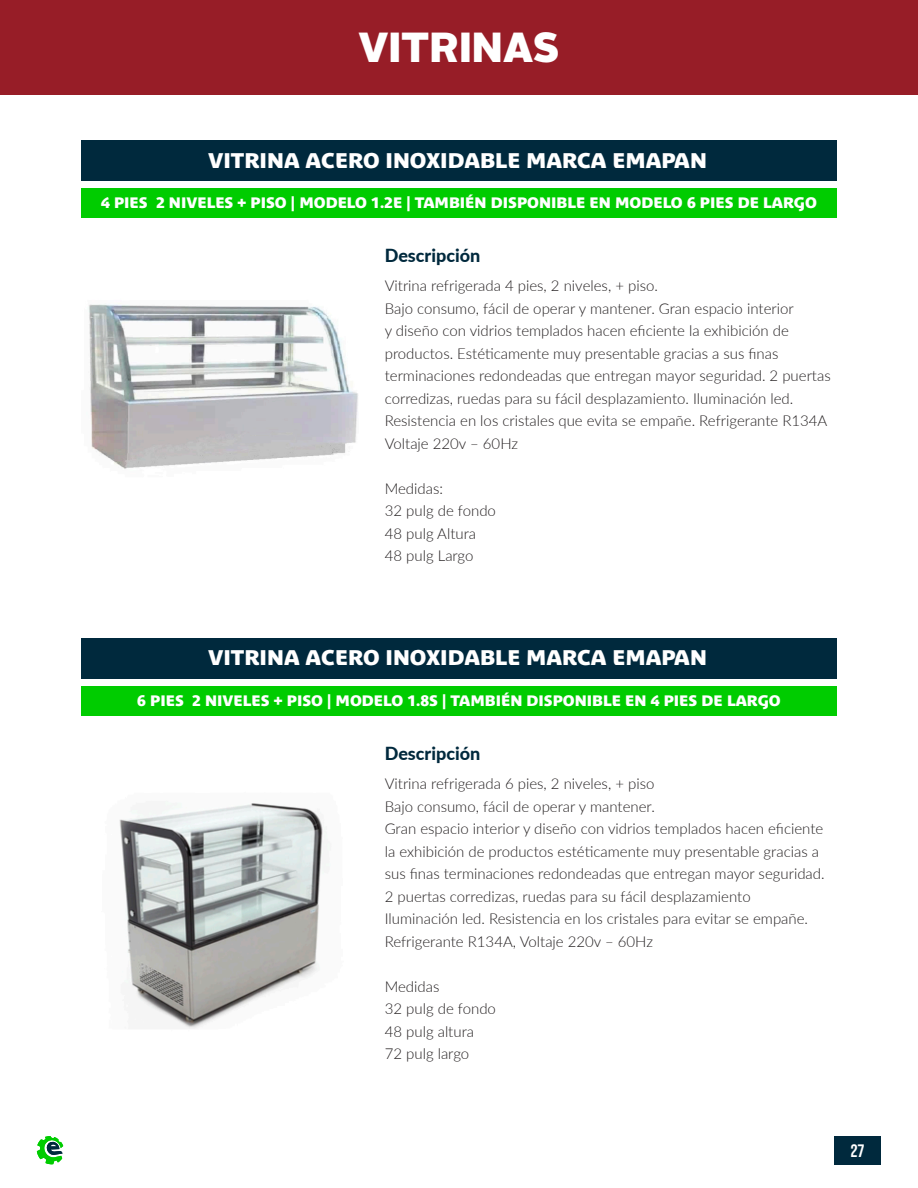
<style>
.page{position:relative;width:918px;height:1188px;background:#fff}
.page>*{position:absolute;margin:0;border:0;box-sizing:border-box;transform-origin:0 0}
.t1{font:900 42px "Alright Sans";color:#fff}
.t2{font:21px "Parisine Plus Std Sombre";color:#fff}
.t3{font:800 18px "Lato";color:#00293d}
.t4{font:700 18px "Bebas Neue Pro";color:#fff}
.t5{font:300 15px/22.5px "Lato";color:#231f20}
.t6{font:15px "Parisine Plus Std Sombre";color:#fff}
</style>
<div class="page">
<div style="left:0;top:0;width:918px;height:94px;background:#971d27"></div>
<div style="left:835px;top:1136px;width:46px;height:28px;background:#00293d"></div>
<svg style="left:37px;top:1136px;width:26px;height:29px"></svg>
<div style="left:81px;top:140px;width:756px;height:41px;background:#00293d"></div>
<div style="left:81px;top:638px;width:756px;height:41px;background:#00293d"></div>
<div style="left:81px;top:188px;width:756px;height:30px;background:#0c0"></div>
<div style="left:81px;top:686px;width:756px;height:30px;background:#0c0"></div>
<img style="left:88px;top:303px;width:270px;height:166px">
<img style="left:119px;top:801px;width:211px;height:228px">
<h1 class="t1" style="left:358px;top:17px;width:203px">VITRINAS</h1>
<p class="t2" style="left:208px;top:148px;width:500px">VITRINA ACERO INOXIDABLE MARCA EMAPAN</p>
<p class="t6" style="left:101px;top:194px;width:717px">4 PIES 2 NIVELES + PISO | MODELO 1.2E | TAMBIÉN DISPONIBLE EN MODELO 6 PIES DE LARGO</p>
<p class="t3" style="left:385px;top:242px;width:97px">Descripción</p>
<p class="t5" style="left:385px;top:274px;width:275px">Vitrina refrigerada 4 pies, 2 niveles, + piso.</p>
<p class="t5" style="left:385px;top:297px;width:447px">Bajo consumo, fácil de operar y mantener. Gran espacio interior<br>y diseño con vidrios templados hacen eficiente la exhibición de productos. Estéticamente muy presentable gracias a sus finas terminaciones redondeadas que entregan mayor seguridad. 2 puertas corredizas, ruedas para su fácil desplazamiento. Iluminación led.<br>Resistencia en los cristales que evita se empañe. Refrigerante R134A</p>
<p class="t5" style="left:385px;top:432px;width:135px">Voltaje 220v – 60Hz</p>
<p class="t5" style="left:385px;top:477px;width:60px">Medidas:</p>
<p class="t5" style="left:385px;top:499px;width:113px">32 pulg de fondo</p>
<p class="t5" style="left:385px;top:522px;width:93px">48 pulg Altura</p>
<p class="t5" style="left:385px;top:544px;width:90px">48 pulg Largo</p>
<p class="t2" style="left:208px;top:646px;width:500px">VITRINA ACERO INOXIDABLE MARCA EMAPAN</p>
<p class="t6" style="left:137px;top:692px;width:645px">6 PIES 2 NIVELES + PISO | MODELO 1.8S | TAMBIÉN DISPONIBLE EN 4 PIES DE LARGO</p>
<p class="t3" style="left:385px;top:740px;width:97px">Descripción</p>
<p class="t5" style="left:385px;top:772px;width:271px">Vitrina refrigerada 6 pies, 2 niveles, + piso</p>
<p class="t5" style="left:385px;top:795px;width:272px">Bajo consumo, fácil de operar y mantener.</p>
<p class="t5" style="left:385px;top:817px;width:441px">Gran espacio interior y diseño con vidrios templados hacen eficiente la exhibición de productos estéticamente muy presentable gracias a sus finas terminaciones redondeadas que entregan mayor seguridad.</p>
<p class="t5" style="left:385px;top:885px;width:368px">2 puertas corredizas, ruedas para su fácil desplazamiento</p>
<p class="t5" style="left:385px;top:907px;width:425px">Iluminación led. Resistencia en los cristales para evitar se empañe.<br>Refrigerante R134A, Voltaje 220v – 60Hz</p>
<p class="t5" style="left:385px;top:975px;width:56px">Medidas</p>
<p class="t5" style="left:385px;top:997px;width:113px">32 pulg de fondo</p>
<p class="t5" style="left:385px;top:1020px;width:91px">48 pulg altura</p>
<p class="t5" style="left:385px;top:1042px;width:86px">72 pulg largo</p>
<p class="t4" style="left:851px;top:1140px;width:15px">27</p>
</div>
